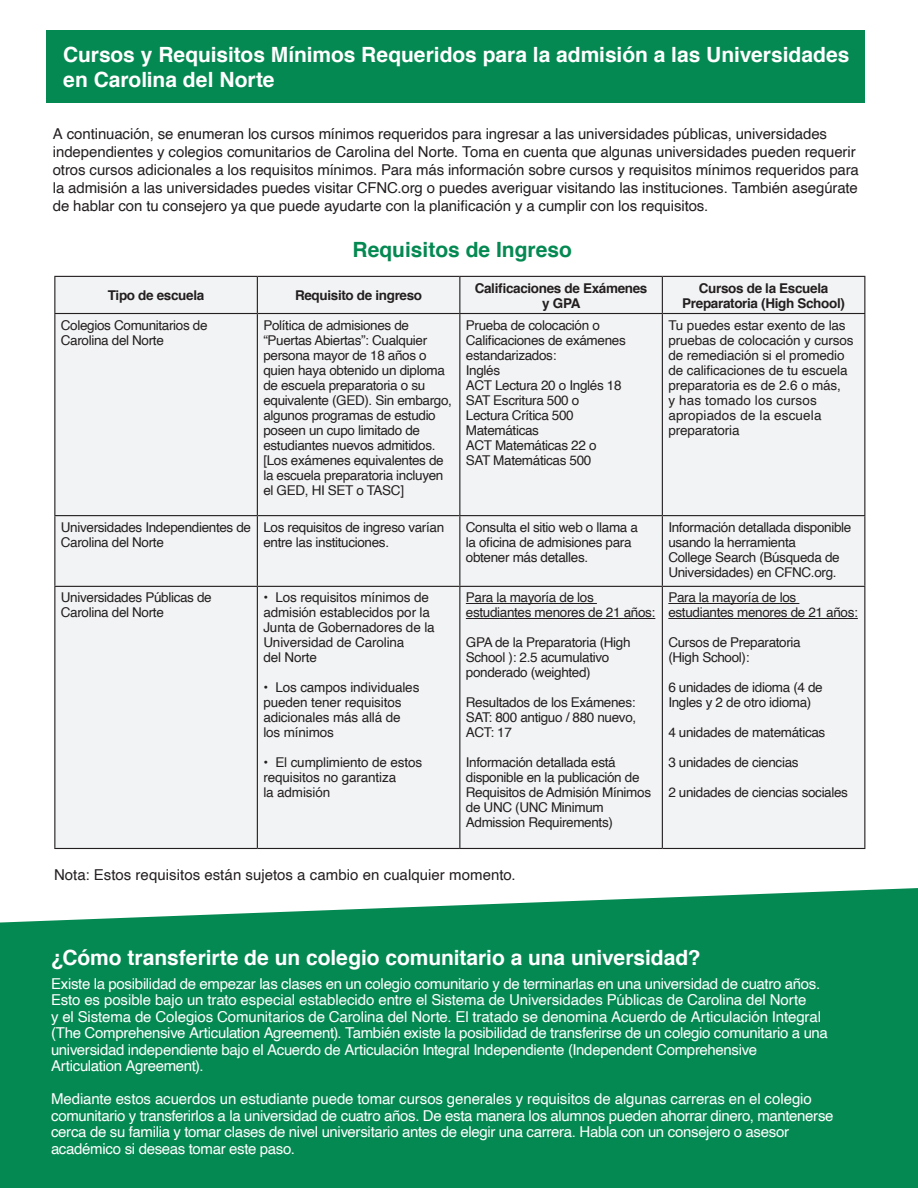
<style>
.page{position:relative;width:918px;height:1188px;background:#fff}
.page>*{position:absolute;margin:0;border:0;box-sizing:border-box;transform-origin:0 0}
.t1{font:700 21px/25.2px "Helvetica";letter-spacing:-.005em;color:#fff}
.t2{font:700 21px "Helvetica";color:#058952}
.t3{font:15px/16.5px "Helvetica";letter-spacing:-.02em;color:#fff}
.t4{font:15px/18px "Helvetica";letter-spacing:-.005em;color:#231f20}
.t5{font:13.5px/15px "Helvetica";letter-spacing:-.025em;color:#231f20}
.t6{font:700 13.5px/15px "Helvetica";letter-spacing:-.025em;color:#231f20;text-align:center}
.t7{font:13.5px "Helvetica";letter-spacing:.01em;color:#231f20}
</style>
<div class="page">
<div style="left:46px;top:30px;width:819px;height:73px;background:#058952"></div>
<div style="left:0;top:888px;width:918px;height:300px;background:#058952"></div>
<div style="left:55px;top:277px;width:809px;height:571px;background:#f2f3f4"></div>
<hr style="left:54px;top:276px;width:203px;height:1px;background:#231f20">
<hr style="left:54px;top:277px;width:1px;height:36px;background:#231f20">
<hr style="left:257px;top:276px;width:203px;height:1px;background:#231f20">
<hr style="left:257px;top:277px;width:1px;height:36px;background:#231f20">
<hr style="left:460px;top:276px;width:202px;height:1px;background:#231f20">
<hr style="left:459px;top:277px;width:1px;height:36px;background:#231f20">
<hr style="left:662px;top:276px;width:203px;height:1px;background:#231f20">
<hr style="left:662px;top:277px;width:1px;height:36px;background:#231f20">
<hr style="left:864px;top:277px;width:1px;height:36px;background:#231f20">
<hr style="left:54px;top:313px;width:203px;height:1px;background:#231f20">
<hr style="left:54px;top:314px;width:1px;height:201px;background:#231f20">
<hr style="left:257px;top:313px;width:203px;height:1px;background:#231f20">
<hr style="left:257px;top:314px;width:1px;height:201px;background:#231f20">
<hr style="left:460px;top:313px;width:202px;height:1px;background:#231f20">
<hr style="left:459px;top:314px;width:1px;height:201px;background:#231f20">
<hr style="left:662px;top:313px;width:203px;height:1px;background:#231f20">
<hr style="left:662px;top:314px;width:1px;height:201px;background:#231f20">
<hr style="left:864px;top:314px;width:1px;height:201px;background:#231f20">
<hr style="left:54px;top:515px;width:203px;height:1px;background:#231f20">
<hr style="left:54px;top:516px;width:1px;height:70px;background:#231f20">
<hr style="left:257px;top:515px;width:203px;height:1px;background:#231f20">
<hr style="left:257px;top:516px;width:1px;height:70px;background:#231f20">
<hr style="left:460px;top:515px;width:202px;height:1px;background:#231f20">
<hr style="left:459px;top:516px;width:1px;height:70px;background:#231f20">
<hr style="left:662px;top:515px;width:203px;height:1px;background:#231f20">
<hr style="left:662px;top:516px;width:1px;height:70px;background:#231f20">
<hr style="left:864px;top:516px;width:1px;height:70px;background:#231f20">
<hr style="left:54px;top:586px;width:203px;height:1px;background:#231f20">
<hr style="left:54px;top:587px;width:1px;height:261px;background:#231f20">
<hr style="left:257px;top:586px;width:203px;height:1px;background:#231f20">
<hr style="left:257px;top:587px;width:1px;height:261px;background:#231f20">
<hr style="left:460px;top:586px;width:202px;height:1px;background:#231f20">
<hr style="left:459px;top:587px;width:1px;height:261px;background:#231f20">
<hr style="left:662px;top:586px;width:203px;height:1px;background:#231f20">
<hr style="left:662px;top:587px;width:1px;height:261px;background:#231f20">
<hr style="left:864px;top:587px;width:1px;height:261px;background:#231f20">
<hr style="left:54px;top:848px;width:203px;height:1px;background:#231f20">
<hr style="left:257px;top:848px;width:203px;height:1px;background:#231f20">
<hr style="left:460px;top:848px;width:202px;height:1px;background:#231f20">
<hr style="left:662px;top:848px;width:203px;height:1px;background:#231f20">
<hr style="left:466px;top:603px;width:131px;height:1px;background:#231f20">
<hr style="left:466px;top:618px;width:189px;height:1px;background:#231f20">
<hr style="left:668px;top:603px;width:131px;height:1px;background:#231f20">
<hr style="left:668px;top:618px;width:190px;height:1px;background:#231f20">
<p class="t1" style="left:63px;top:42px;width:788px">Cursos y Requisitos Mínimos Requeridos para la admisión a las Universidades en Carolina del Norte</p>
<p class="t4" style="left:53px;top:125px;width:808px">A continuación, se enumeran los cursos mínimos requeridos para ingresar a las universidades públicas, universidades independientes y colegios comunitarios de Carolina del Norte. Toma en cuenta que algunas universidades pueden requerir otros cursos adicionales a los requisitos mínimos. Para más información sobre cursos y requisitos mínimos requeridos para la admisión a las universidades puedes visitar CFNC.org o puedes averiguar visitando las instituciones. También asegúrate de hablar con tu consejero ya que puede ayudarte con la planificación y a cumplir con los requisitos.</p>
<p class="t2" style="left:353px;top:233px;width:221px">Requisitos de Ingreso</p>
<p class="t6" style="left:108px;top:288px;width:98px">Tipo de escuela</p>
<p class="t6" style="left:295px;top:288px;width:129px">Requisito de ingreso</p>
<p class="t6" style="left:475px;top:280px;width:174px">Calificaciones de Exámenes y GPA</p>
<p class="t6" style="left:682px;top:280px;width:164px">Cursos de la Escuela<br>Preparatoria (High School)</p>
<p class="t5" style="left:61px;top:318px;width:148px">Colegios Comunitarios de</p>
<p class="t5" style="left:61px;top:333px;width:105px">Carolina del Norte</p>
<p class="t5" style="left:263px;top:318px;width:147px">Política de admisiones de</p>
<p class="t5" style="left:263px;top:333px;width:190px">“Puertas Abiertas”: Cualquier persona mayor de 18 años o quien haya obtenido un diploma de escuela preparatoria o su equivalente (GED). Sin embargo, algunos programas de estudio poseen un cupo limitado de estudiantes nuevos admitidos.</p>
<p class="t5" style="left:263px;top:453px;width:182px;text-align:justify">[Los exámenes equivalentes de la escuela preparatoria incluyen el GED, HI SET o TASC]</p>
<p class="t5" style="left:466px;top:318px;width:135px">Prueba de colocación o</p>
<p class="t5" style="left:466px;top:333px;width:161px">Calificaciones de exámenes estandarizados:</p>
<p class="t5" style="left:466px;top:363px;width:36px">Inglés</p>
<p class="t5" style="left:466px;top:378px;width:157px">ACT Lectura 20 o Inglés 18</p>
<p class="t5" style="left:466px;top:393px;width:115px">SAT Escritura 500 o</p>
<p class="t5" style="left:466px;top:408px;width:109px">Lectura Crítica 500</p>
<p class="t5" style="left:466px;top:423px;width:75px">Matemáticas</p>
<p class="t5" style="left:466px;top:438px;width:132px">ACT Matemáticas 22 o</p>
<p class="t5" style="left:466px;top:453px;width:127px">SAT Matemáticas 500</p>
<p class="t5" style="left:668px;top:318px;width:187px">Tu puedes estar exento de las pruebas de colocación y cursos de remediación si el promedio</p>
<p class="t5" style="left:668px;top:363px;width:181px">de calificaciones de tu escuela preparatoria es de 2.6 o más, y has tomado los cursos</p>
<p class="t7" style="left:668px;top:404px;width:155px">apropiados de la escuela</p>
<p class="t5" style="left:668px;top:423px;width:73px">preparatoria</p>
<p class="t5" style="left:61px;top:520px;width:192px">Universidades Independientes de<br>Carolina del Norte</p>
<p class="t5" style="left:263px;top:520px;width:182px">Los requisitos de ingreso varían entre las instituciones.</p>
<p class="t5" style="left:466px;top:520px;width:174px">Consulta el sitio web o llama a la oficina de admisiones para obtener más detalles.</p>
<p class="t5" style="left:668px;top:520px;width:185px">Información detallada disponible usando la herramienta</p>
<p class="t5" style="left:668px;top:550px;width:173px">College Search (Búsqueda de</p>
<p class="t5" style="left:668px;top:565px;width:170px">Universidades) en CFNC.org.</p>
<p class="t5" style="left:61px;top:591px;width:152px">Universidades Públicas de<br>Carolina del Norte</p>
<p class="t5" style="left:263px;top:591px;width:167px">• Los requisitos mínimos de</p>
<p class="t5" style="left:263px;top:606px;width:168px">admisión establecidos por la</p>
<p class="t5" style="left:263px;top:621px;width:173px">Junta de Gobernadores de la<br>Universidad de Carolina</p>
<p class="t5" style="left:263px;top:651px;width:55px">del Norte</p>
<p class="t5" style="left:263px;top:681px;width:158px">• Los campos individuales pueden tener requisitos</p>
<p class="t5" style="left:263px;top:711px;width:139px">adicionales más allá de</p>
<p class="t5" style="left:263px;top:726px;width:72px">los mínimos</p>
<p class="t5" style="left:263px;top:756px;width:160px">• El cumplimiento de estos</p>
<p class="t5" style="left:263px;top:771px;width:134px">requisitos no garantiza</p>
<p class="t5" style="left:263px;top:786px;width:68px">la admisión</p>
<p class="t5" style="left:466px;top:591px;width:129px">Para la mayoría de los</p>
<p class="t5" style="left:466px;top:606px;width:191px">estudiantes menores de 21 años:</p>
<p class="t5" style="left:466px;top:636px;width:166px">GPA de la Preparatoria (High<br>School ): 2.5 acumulativo ponderado (weighted)</p>
<p class="t5" style="left:466px;top:696px;width:171px">Resultados de los Exámenes:</p>
<p class="t5" style="left:466px;top:711px;width:172px">SAT: 800 antiguo / 880 nuevo,<br>ACT: 17</p>
<p class="t5" style="left:466px;top:756px;width:187px">Información detallada está disponible en la publicación de<br>Requisitos de Admisión Mínimos de UNC (UNC Minimum<br>Admission Requirements)</p>
<p class="t5" style="left:668px;top:591px;width:129px">Para la mayoría de los</p>
<p class="t5" style="left:668px;top:606px;width:191px">estudiantes menores de 21 años:</p>
<p class="t5" style="left:668px;top:636px;width:134px">Cursos de Preparatoria (High School):</p>
<p class="t5" style="left:668px;top:681px;width:156px">6 unidades de idioma (4 de<br>Ingles y 2 de otro idioma)</p>
<p class="t5" style="left:668px;top:726px;width:158px">4 unidades de matemáticas</p>
<p class="t5" style="left:668px;top:756px;width:132px">3 unidades de ciencias</p>
<p class="t5" style="left:668px;top:786px;width:181px">2 unidades de ciencias sociales</p>
<p class="t4" style="left:54px;top:866px;width:463px">Nota: Estos requisitos están sujetos a cambio en cualquier momento.</p>
<p class="t1" style="left:51px;top:946px;width:651px">¿Cómo transferirte de un colegio comunitario a una universidad?</p>
<p class="t3" style="left:51px;top:976px;width:771px">Existe la posibilidad de empezar las clases en un colegio comunitario y de terminarlas en una universidad de cuatro años.</p>
<p class="t3" style="left:51px;top:992px;width:778px">Esto es posible bajo un trato especial establecido entre el Sistema de Universidades Públicas de Carolina del Norte<br>y el Sistema de Colegios Comunitarios de Carolina del Norte. El tratado se denomina Acuerdo de Articulación Integral (The Comprehensive Articulation Agreement). También existe la posibilidad de transferirse de un colegio comunitario a una universidad independiente bajo el Acuerdo de Articulación Integral Independiente (Independent Comprehensive Articulation Agreement).</p>
<p class="t3" style="left:51px;top:1091px;width:784px">Mediante estos acuerdos un estudiante puede tomar cursos generales y requisitos de algunas carreras en el colegio comunitario y transferirlos a la universidad de cuatro años. De esta manera los alumnos pueden ahorrar dinero, mantenerse cerca de su familia y tomar clases de nivel universitario antes de elegir una carrera. Habla con un consejero o asesor académico si deseas tomar este paso.</p>
</div>
